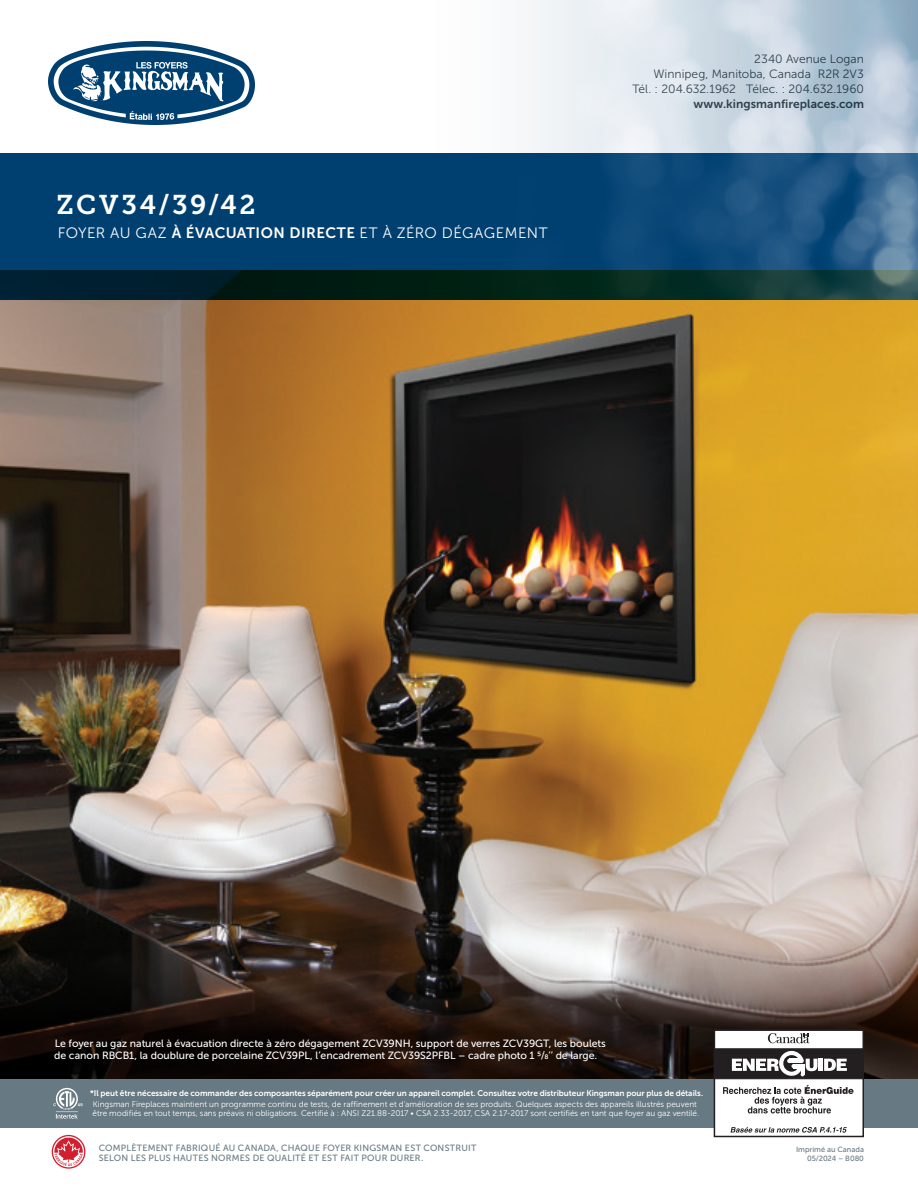
<style>
.page{position:relative;width:918px;height:1188px;background:#fff}
.page>*{position:absolute;margin:0;border:0;box-sizing:border-box;transform-origin:0 0}
.t1{font:27px "Museo Slab 700";letter-spacing:.095em;color:#fff}
.t2{font:15px "Museo Sans 300";letter-spacing:.025em;color:#fff}
.t3{font:12px/15px "Museo Sans 300";color:#3e4f59;text-align:right}
.t4{font:12px "Museo Sans 700";letter-spacing:.005em;color:#3e4f59}
.t5{font:10.5px/12px "Museo Sans 500";color:#fff}
.t6{font:9px/10.5px "Museo Sans 500";letter-spacing:.025em;color:#677982}
.t7{font:8.25px/9px "Museo Sans 300";color:#fff}
.t8{font:8.25px "Museo Sans 700";letter-spacing:-.005em;color:#fff}
.t9{font:7.5px/9px "Museo Sans 500";letter-spacing:.005em;color:#677982;text-align:right}
.s1{font-family:"Museo Sans 700"}
</style>
<div class="page">
<img style="left:0;top:300px;width:918px;height:603px">
<img style="left:0;top:903px;width:918px;height:176px">
<div style="left:0;top:1079px;width:918px;height:49px;background:#677982"></div>
<svg style="left:53px;top:1088px;width:30px;height:31px"></svg>
<svg style="left:50px;top:1134px;width:37px;height:36px"></svg>
<div style="left:52px;top:1135px;width:33px;height:34px;border:1px solid #d21f2f;border-radius:50%"></div>
<svg style="left:54px;top:1138px;width:29px;height:29px"></svg>
<svg style="left:0;top:153px;width:400px;height:147px;background:#003861"></svg>
<img style="left:400px;top:0;width:518px;height:300px">
<div style="left:714px;top:1030px;width:149px;height:106px;background:#fff"></div>
<div style="left:714px;top:1029px;width:150px;height:108px;border:2px solid #231f20"></div>
<svg style="left:768px;top:1033px;width:42px;height:11px"></svg>
<svg style="left:723px;top:1085px;width:131px;height:28px"></svg>
<div style="left:714px;top:1049px;width:150px;height:30px;background:#231f20;border:1px solid #231f20"></div>
<hr style="left:819px;top:1059px;width:4px;height:12px;background:#fff">
<svg style="left:824px;top:1059px;width:23px;height:12px"></svg>
<svg style="left:732px;top:1051px;width:86px;height:25px"></svg>
<svg style="left:731px;top:1127px;width:116px;height:6px"></svg>
<img style="left:48px;top:41px;width:207px;height:83px">
<h1 class="t1" style="left:57px;top:189px;width:201px">ZCV34/39/42</h1>
<h2 class="t2" style="left:58px;top:224px;width:491px">FOYER AU GAZ <span class="s1">À ÉVACUATION DIRECTE</span> ET À ZÉRO DÉGAGEMENT</h2>
<h3 class="t3" style="left:632px;top:51px;width:233px">2340 Avenue Logan<br>Winnipeg, Manitoba, Canada R2R 2V3<br>Tél. : 204.632.1962 Télec. : 204.632.1960</h3>
<h3 class="t4" style="left:693px;top:97px;width:172px">www.kingsmanfireplaces.com</h3>
<p class="t5" style="left:54px;top:1038px;width:553px">Le foyer au gaz naturel à évacuation directe à zéro dégagement ZCV39NH, support de verres ZCV39GT, les boulets de canon RBCB1, la doublure de porcelaine ZCV39PL, l’encadrement ZCV39S2PFBL – cadre photo 1 5/8’’ de large.</p>
<p class="t8" style="left:90px;top:1089px;width:615px">*Il peut être nécessaire de commander des composantes séparément pour créer un appareil complet. Consultez votre distributeur Kingsman pour plus de détails.</p>
<p class="t7" style="left:93px;top:1100px;width:608px">Kingsman Fireplaces maintient un programme continu de tests, de raffinement et d’amélioration de ses produits. Quelques aspects des appareils illustrés peuvent être modifiés en tout temps, sans préavis ni obligations. Certifié à : ANSI Z21.88-2017 • CSA 2.33-2017, CSA 2.17-2017 sont certifiés en tant que foyer au gaz ventilé.</p>
<p class="t6" style="left:99px;top:1142px;width:379px">COMPLÈTEMENT FABRIQUÉ AU CANADA, CHAQUE FOYER KINGSMAN EST CONSTRUIT<br>SELON LES PLUS HAUTES NORMES DE QUALITÉ ET EST FAIT POUR DURER.</p>
<p class="t9" style="left:796px;top:1145px;width:69px">Imprimé au Canada<br>05/2024 – B080</p>
</div>
